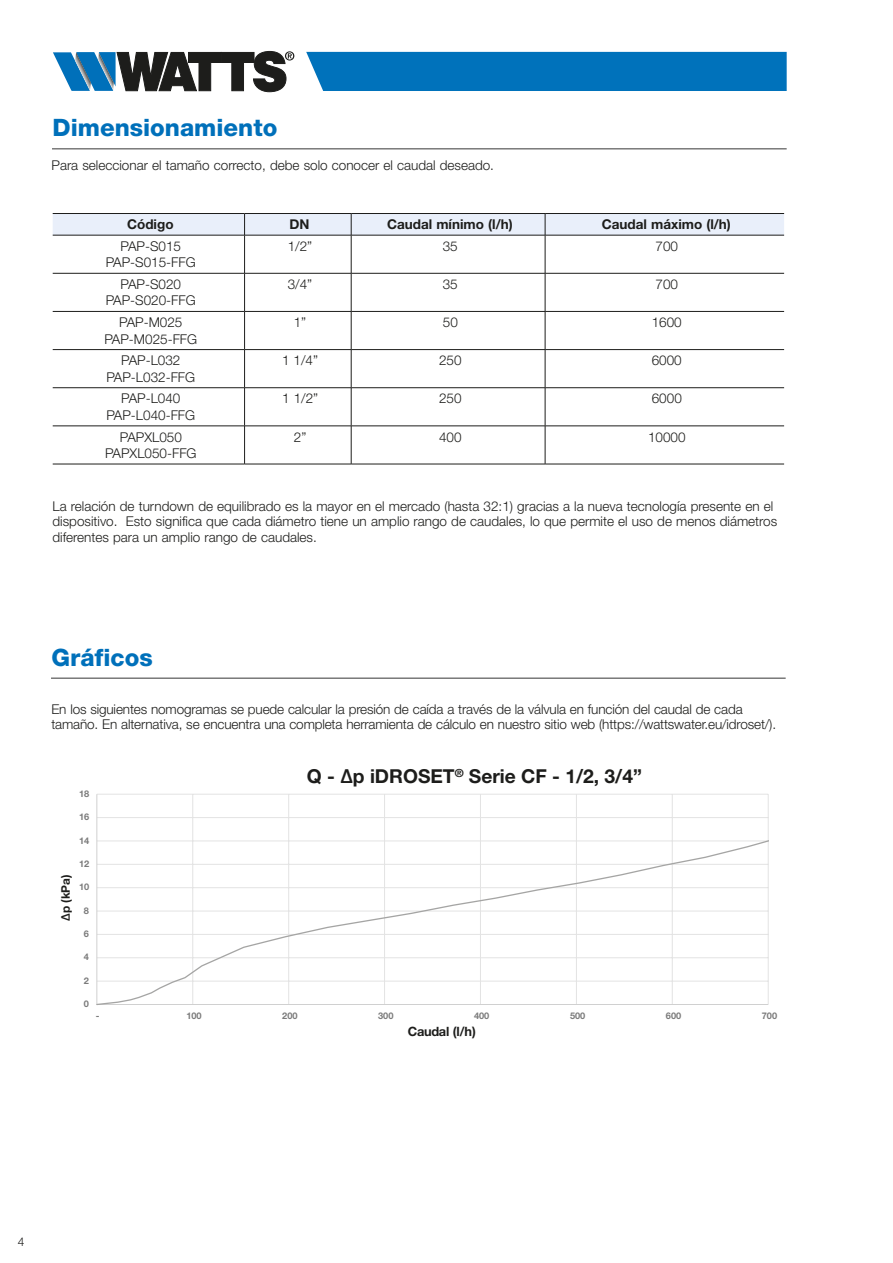
<style>
.page{position:relative;width:893px;height:1263px;background:#fff}
.page>*{position:absolute;margin:0;border:0;box-sizing:border-box;transform-origin:0 0}
.t1{font:800 24px "Helvetica Neue LT Std";color:#0070ba}
.t2{font:700 19.2px "Helvetica Neue LT Std";color:#1d1d1b}
.t3{font:300 13.5px/16.5px "Helvetica Neue LT Std";color:#1d1d1b;text-align:center}
.t4{font:700 13.5px "Helvetica Neue LT Std";color:#1d1d1b}
.t5{font:700 12.75px "Helvetica Neue LT Std";letter-spacing:-.02em;color:#1d1d1b}
.t6{font:300 12px "Helvetica Neue LT Std";color:#1d1d1b}
.t7{font:700 11.85px "Helvetica Neue LT Std";color:#1d1d1b}
.t8{font:700 9.3px "Helvetica Neue LT Std";color:#7b7b7b}
.t9{font:700 9.15px "Helvetica Neue LT Std";letter-spacing:-.005em;color:#7b7b7b}
</style>
<div class="page">
<svg style="left:53px;top:51px;width:241px;height:41px"></svg>
<div style="left:306px;top:52px;width:481px;height:39px;background:#0072bb"></div>
<hr style="left:51px;top:677px;width:735px;height:2px;background:#797979">
<svg style="left:96px;top:794px;width:673px;height:211px"></svg>
<hr style="left:52px;top:148px;width:735px;height:2px;background:#797979">
<hr style="left:53px;top:311px;width:192px;height:1px;background:#1d1d1b">
<hr style="left:245px;top:311px;width:106px;height:1px;background:#1d1d1b">
<hr style="left:351px;top:311px;width:194px;height:1px;background:#1d1d1b">
<hr style="left:545px;top:311px;width:239px;height:1px;background:#1d1d1b">
<hr style="left:53px;top:349px;width:192px;height:1px;background:#1d1d1b">
<hr style="left:245px;top:349px;width:106px;height:1px;background:#1d1d1b">
<hr style="left:351px;top:349px;width:194px;height:1px;background:#1d1d1b">
<hr style="left:545px;top:349px;width:239px;height:1px;background:#1d1d1b">
<hr style="left:53px;top:387px;width:192px;height:1px;background:#1d1d1b">
<hr style="left:245px;top:387px;width:106px;height:1px;background:#1d1d1b">
<hr style="left:351px;top:387px;width:194px;height:1px;background:#1d1d1b">
<hr style="left:545px;top:387px;width:239px;height:1px;background:#1d1d1b">
<hr style="left:53px;top:426px;width:192px;height:1px;background:#1d1d1b">
<hr style="left:245px;top:426px;width:106px;height:1px;background:#1d1d1b">
<hr style="left:351px;top:426px;width:194px;height:1px;background:#1d1d1b">
<hr style="left:545px;top:426px;width:239px;height:1px;background:#1d1d1b">
<hr style="left:53px;top:464px;width:192px;height:1px;background:#1d1d1b">
<hr style="left:245px;top:464px;width:106px;height:1px;background:#1d1d1b">
<hr style="left:351px;top:464px;width:194px;height:1px;background:#1d1d1b">
<hr style="left:545px;top:464px;width:239px;height:1px;background:#1d1d1b">
<hr style="left:244px;top:235px;width:1px;height:38px;background:#1d1d1b">
<hr style="left:351px;top:235px;width:1px;height:38px;background:#1d1d1b">
<hr style="left:545px;top:235px;width:1px;height:38px;background:#1d1d1b">
<hr style="left:244px;top:273px;width:1px;height:38px;background:#1d1d1b">
<hr style="left:351px;top:273px;width:1px;height:38px;background:#1d1d1b">
<hr style="left:545px;top:273px;width:1px;height:38px;background:#1d1d1b">
<hr style="left:244px;top:312px;width:1px;height:37px;background:#1d1d1b">
<hr style="left:351px;top:312px;width:1px;height:37px;background:#1d1d1b">
<hr style="left:545px;top:312px;width:1px;height:37px;background:#1d1d1b">
<hr style="left:244px;top:350px;width:1px;height:37px;background:#1d1d1b">
<hr style="left:351px;top:350px;width:1px;height:37px;background:#1d1d1b">
<hr style="left:545px;top:350px;width:1px;height:37px;background:#1d1d1b">
<hr style="left:244px;top:388px;width:1px;height:38px;background:#1d1d1b">
<hr style="left:351px;top:388px;width:1px;height:38px;background:#1d1d1b">
<hr style="left:545px;top:388px;width:1px;height:38px;background:#1d1d1b">
<hr style="left:244px;top:426px;width:1px;height:38px;background:#1d1d1b">
<hr style="left:351px;top:426px;width:1px;height:38px;background:#1d1d1b">
<hr style="left:545px;top:426px;width:1px;height:38px;background:#1d1d1b">
<hr style="left:53px;top:235px;width:192px;height:1px;background:#1d1d1b">
<hr style="left:245px;top:235px;width:106px;height:1px;background:#1d1d1b">
<hr style="left:351px;top:235px;width:194px;height:1px;background:#1d1d1b">
<hr style="left:545px;top:235px;width:239px;height:1px;background:#1d1d1b">
<hr style="left:53px;top:273px;width:192px;height:1px;background:#1d1d1b">
<hr style="left:245px;top:273px;width:106px;height:1px;background:#1d1d1b">
<hr style="left:351px;top:273px;width:194px;height:1px;background:#1d1d1b">
<hr style="left:545px;top:273px;width:239px;height:1px;background:#1d1d1b">
<svg style="left:53px;top:213px;width:731px;height:22px;background:#dbe1eb"></svg>
<h1 class="t1" style="left:53px;top:113px;width:226px">Dimensionamiento</h1>
<p class="t3" style="left:52px;top:156px;width:444px">Para seleccionar el tamaño correcto, debe solo conocer el caudal deseado.</p>
<p class="t4" style="left:127px;top:216px;width:48px">Código</p>
<p class="t4" style="left:290px;top:216px;width:22px">DN</p>
<p class="t4" style="left:387px;top:216px;width:127px">Caudal mínimo (l/h)</p>
<p class="t4" style="left:602px;top:216px;width:131px">Caudal máximo (l/h)</p>
<p class="t3" style="left:106px;top:237px;width:92px">PAP-S015<br>PAP-S015-FFG</p>
<p class="t3" style="left:288px;top:237px;width:26px">1/2”</p>
<p class="t3" style="left:443px;top:237px;width:17px">35</p>
<p class="t3" style="left:655px;top:237px;width:24px">700</p>
<p class="t3" style="left:106px;top:276px;width:92px">PAP-S020<br>PAP-S020-FFG</p>
<p class="t3" style="left:288px;top:276px;width:26px">3/4”</p>
<p class="t3" style="left:443px;top:276px;width:17px">35</p>
<p class="t3" style="left:655px;top:276px;width:24px">700</p>
<p class="t3" style="left:104px;top:314px;width:94px">PAP-M025<br>PAP-M025-FFG</p>
<p class="t3" style="left:294px;top:314px;width:14px">1”</p>
<p class="t3" style="left:443px;top:314px;width:17px">50</p>
<p class="t3" style="left:652px;top:314px;width:32px">1600</p>
<p class="t3" style="left:106px;top:352px;width:90px">PAP-L032<br>PAP-L032-FFG</p>
<p class="t3" style="left:282px;top:352px;width:38px">1 1/4”</p>
<p class="t3" style="left:439px;top:352px;width:24px">250</p>
<p class="t3" style="left:652px;top:352px;width:32px">6000</p>
<p class="t3" style="left:106px;top:390px;width:90px">PAP-L040<br>PAP-L040-FFG</p>
<p class="t3" style="left:282px;top:390px;width:38px">1 1/2”</p>
<p class="t3" style="left:439px;top:390px;width:24px">250</p>
<p class="t3" style="left:652px;top:390px;width:32px">6000</p>
<p class="t3" style="left:105px;top:428px;width:93px">PAPXL050<br>PAPXL050-FFG</p>
<p class="t3" style="left:294px;top:428px;width:14px">2”</p>
<p class="t3" style="left:439px;top:428px;width:24px">400</p>
<p class="t3" style="left:648px;top:428px;width:39px">10000</p>
<p class="t3" style="left:53px;top:498px;width:726px;line-height:15.8px;text-align:left">La relación de turndown de equilibrado es la mayor en el mercado (hasta 32:1) gracias a la nueva tecnología presente en el dispositivo. Esto significa que cada diámetro tiene un amplio rango de caudales, lo que permite el uso de menos diámetros diferentes para un amplio rango de caudales.</p>
<h1 class="t1" style="left:52px;top:643px;width:103px">Gráficos</h1>
<p class="t3" style="left:51px;top:701px;width:726px;line-height:15.8px;text-align:left">En los siguientes nomogramas se puede calcular la presión de caída a través de la válvula en función del caudal de cada tamaño. En alternativa, se encuentra una completa herramienta de cálculo en nuestro sitio web (https://wattswater.eu/idroset/).</p>
<p class="t9" style="left:79px;top:788px;width:12px">18</p>
<p class="t9" style="left:79px;top:811px;width:12px">16</p>
<p class="t8" style="left:79px;top:834px;width:12px">14</p>
<p class="t9" style="left:79px;top:858px;width:12px">12</p>
<p class="t7" style="left:58px;top:921px;width:48px;rotate:-90deg">∆p (kPa)</p>
<p class="t9" style="left:79px;top:881px;width:12px">10</p>
<p class="t9" style="left:84px;top:905px;width:7px">8</p>
<p class="t9" style="left:84px;top:928px;width:7px">6</p>
<p class="t9" style="left:84px;top:951px;width:7px">4</p>
<p class="t9" style="left:84px;top:975px;width:7px">2</p>
<p class="t9" style="left:84px;top:998px;width:7px">0</p>
<h2 class="t2" style="left:307px;top:765px;width:337px">Q - ∆p iDROSET<sup>®</sup> Serie CF - 1/2, 3/4”</h2>
<p class="t9" style="left:96px;top:1010px;width:5px">-</p>
<p class="t9" style="left:186px;top:1010px;width:17px">100</p>
<p class="t9" style="left:282px;top:1010px;width:17px">200</p>
<p class="t9" style="left:378px;top:1010px;width:17px">300</p>
<p class="t9" style="left:474px;top:1010px;width:17px">400</p>
<p class="t9" style="left:570px;top:1010px;width:17px">500</p>
<p class="t9" style="left:666px;top:1010px;width:17px">600</p>
<p class="t9" style="left:762px;top:1010px;width:17px">700</p>
<p class="t5" style="left:408px;top:1023px;width:70px">Caudal (l/h)</p>
<p class="t6" style="left:18px;top:1234px;width:8px">4</p>
</div>
